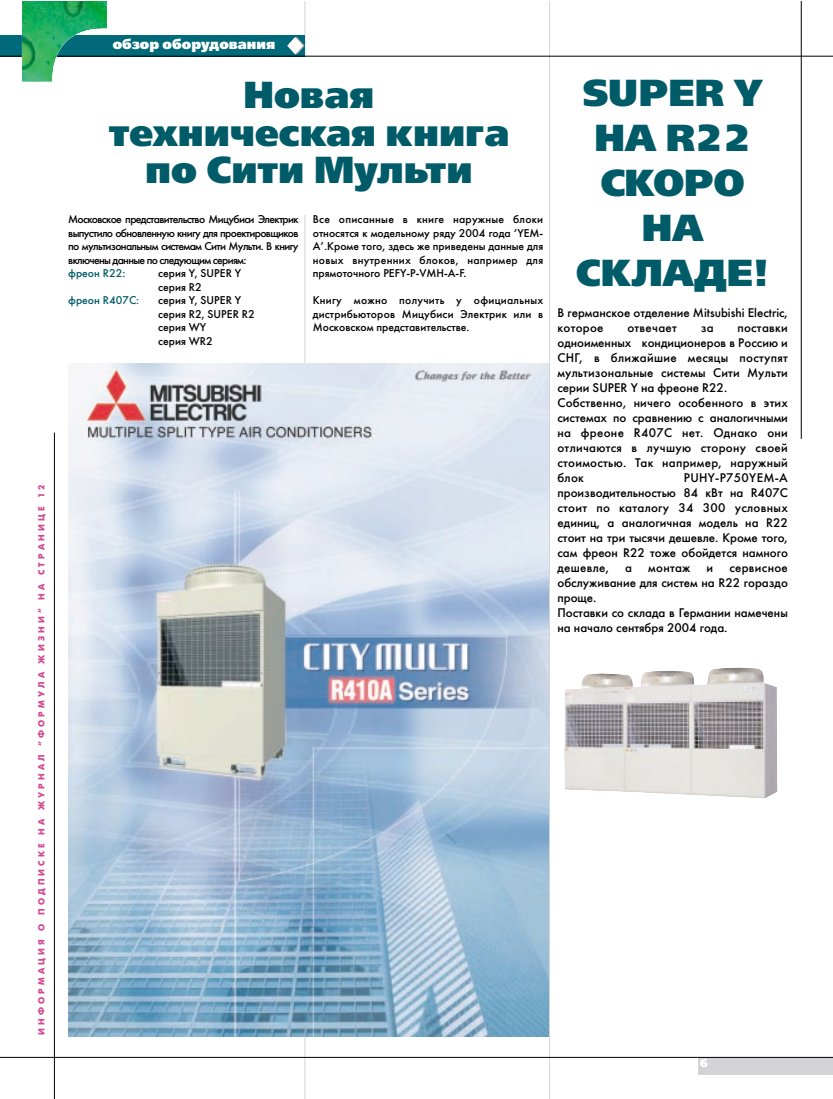
<style>
.page{position:relative;width:833px;height:1099px;background:#fff}
.page>*{position:absolute;margin:0;border:0;box-sizing:border-box;transform-origin:0 0}
.t1{font:37.5px/45px "Free Set Black C";color:#005b69;text-align:center}
.t2{font:13.75px "Free Set Black C";color:#fff}
.t3{font:12.5px/15px "Futuris C";color:#000}
.t4{font:12.5px "Futuris C";letter-spacing:.025em;color:#000}
.t5{font:11.25px/13.5px "Futuris C";color:#000;text-align:justify}
.t6{font:11.25px "Futuris C";color:#005b69}
.t7{font:11.25px "Free Set Black C";color:#fff}
.t8{font:8.75px "Futuris XC";letter-spacing:.36em;color:#cf4a91}
</style>
<div class="page">
<hr style="left:54px;top:432px;width:1px;height:667px;background:#000">
<hr style="left:549px;top:1px;width:1px;height:1098px;background:#d4d4d7">
<div style="left:698px;top:1057px;width:134px;height:18px;background:#d4d4d7"></div>
<hr style="left:800px;top:1px;width:1px;height:438px;background:#000">
<hr style="left:304px;top:1px;width:1px;height:1098px;background:#d4d4d7">
<div style="left:0;top:35px;width:305px;height:21px;background:#006a7b"></div>
<svg style="left:287px;top:37px;width:18px;height:17px"></svg>
<hr style="left:0;top:56px;width:832px;height:1px;background:#000">
<img style="left:22px;top:1px;width:85px;height:81px">
<hr style="left:0;top:1057px;width:832px;height:1px;background:#000">
<div style="left:69px;top:57px;width:479px;height:157px;background:#fff"></div>
<img style="left:69px;top:364px;width:480px;height:672px">
<img style="left:564px;top:667px;width:213px;height:131px">
<p class="t8" style="left:38px;top:1035px;width:551px;rotate:-90deg">ИНФОРМАЦИЯ О ПОДПИСКЕ НА ЖУРНАЛ “ФОРМУЛА ЖИЗНИ” НА СТРАНИЦЕ 12</p>
<p class="t2" style="left:113px;top:39px;width:164px">обзор оборудования</p>
<h1 class="t1" style="left:109px;top:79px;width:402px;line-height:37.5px">Новая техническая книга по Сити Мульти</h1>
<p class="t5" style="left:68px;top:214px;width:232px">Московское представительство Мицубиси Электрик выпустило обновленную книгу для проектировщиков по мультизональным системам Сити Мульти. В книгу включены данные по следующим сериям:</p>
<p class="t6" style="left:68px;top:269px;width:59px">фреон R22:</p>
<p class="t5" style="left:158px;top:268px;width:84px">серия Y, SUPER Y серия R2</p>
<p class="t6" style="left:68px;top:296px;width:72px">фреон R407C:</p>
<p class="t5" style="left:158px;top:295px;width:98px;text-align:left">серия Y, SUPER Y серия R2, SUPER R2 серия WY<br>серия WR2</p>
<p class="t5" style="left:313px;top:214px;width:232px">Все описанные в книге наружные блоки относятся к модельному ряду 2004 года ‘YEM-A’.Кроме того, здесь же приведены данные для новых внутренних блоков, например для прямоточного PEFY-P-VMH-A-F.</p>
<p class="t5" style="left:313px;top:295px;width:232px">Книгу можно получить у официальных дистрибьюторов Мицубиси Электрик или в Московском представительстве.</p>
<h1 class="t1" style="left:576px;top:73px;width:194px">SUPER Y<br>НА R22<br>СКОРО<br>НА<br>СКЛАДЕ!</h1>
<p class="t3" style="left:557px;top:306px;width:232px">В германское отделение Mitsubishi Electric, которое</p>
<p class="t3" style="left:557px;top:321px;width:232px;text-indent:180px">поставки одноименных кондиционеров в Россию и<br>СНГ, в ближайшие месяцы поступят мультизональные системы Сити Мульти серии SUPER Y на фреоне R22.<br>Собственно, ничего особенного в этих системах по сравнению с аналогичными на фреоне R407C нет. Однако они отличаются в лучшую сторону своей стоимостью. Так например, наружный блок</p>
<p class="t4" style="left:627px;top:323px;width:51px">отвечает</p>
<p class="t3" style="left:700px;top:321px;width:14px">за</p>
<p class="t3" style="left:557px;top:471px;width:232px;text-align:justify;text-indent:126px">PUHY-P750YEM-A производительностью 84 кВт на R407C стоит по каталогу 34 300 условных единиц, а аналогичная модель на R22 стоит на три тысячи дешевле. Кроме того, сам фреон R22 тоже обойдется намного дешевле,</p>
<p class="t3" style="left:557px;top:561px;width:232px;text-indent:172px">сервисное обслуживание для систем на R22 гораздо проще.<br>Поставки со склада в Германии намечены на начало сентября 2004 года.</p>
<p class="t3" style="left:625px;top:561px;width:8px">а</p>
<p class="t3" style="left:648px;top:561px;width:44px">монтаж</p>
<p class="t3" style="left:706px;top:561px;width:8px">и</p>
<p class="t7" style="left:699px;top:1058px;width:10px">6</p>
</div>
